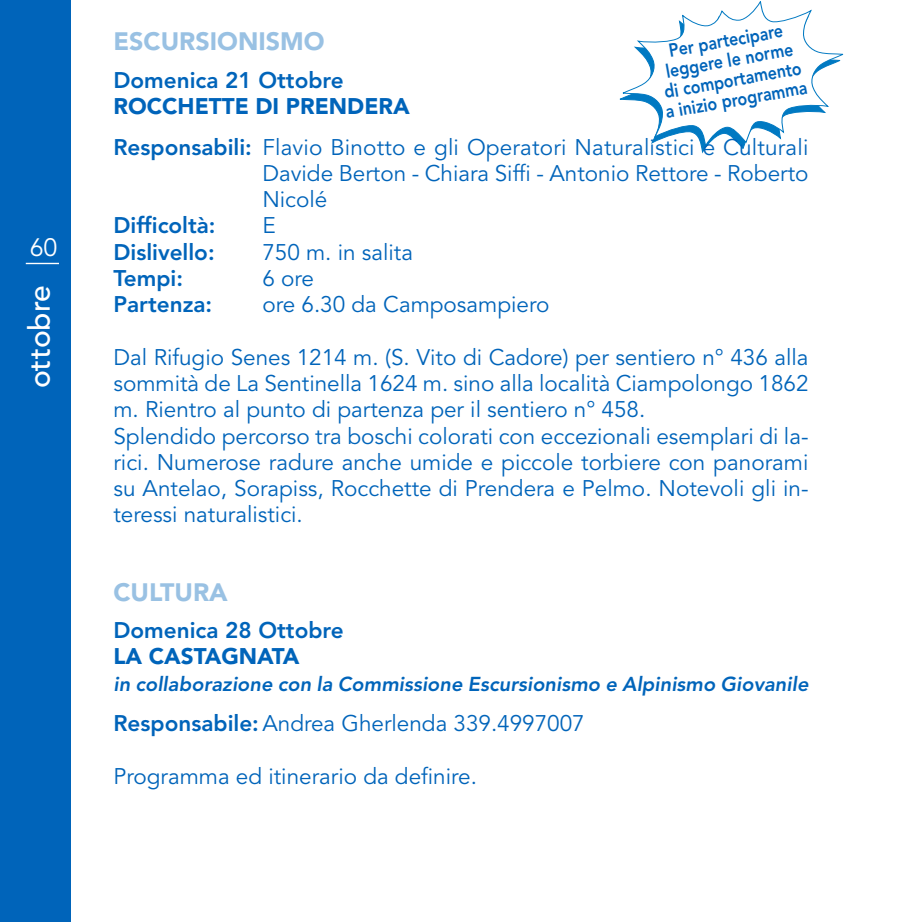
<style>
.page{position:relative;width:922px;height:922px;background:#fff}
.page>*{position:absolute;margin:0;border:0;box-sizing:border-box;transform-origin:0 0}
.t1{font:500 30px "Avenir";color:#fff}
.t2{font:900 25px "Avenir";color:#99c1e3}
.t3{font:25px "Avenir";color:#fff}
.t4{font:22.5px/26.2px "Avenir";color:#0064ba}
.t5{font:800 22.5px "Avenir";color:#0064ba}
.t6{font:900 22.5px "Avenir";color:#0064ba}
.t7{font:italic 800 20px "Avenir";letter-spacing:.005em;color:#0064ba}
.t8{font:800 18.75px/20px "Avenir";color:#0064ba;text-align:center;scale:.85 1}
.s1{font-weight:900}
.s2{font-weight:800}
</style>
<div class="page">
<div style="left:0;top:0;width:71px;height:921px;background:#0064ba"></div>
<hr style="left:26px;top:263px;width:33px;height:1px;background:#fff">
<svg style="left:619px;top:1px;width:225px;height:153px"></svg>
<p class="t3" style="left:30px;top:237px;width:29px">60</p>
<h1 class="t1" style="left:27px;top:388px;width:105px;rotate:-90deg">ottobre</h1>
<p class="t2" style="left:113px;top:31px;width:212px">ESCURSIONISMO</p>
<p class="t8" style="left:656px;top:44px;width:165px;rotate:-10deg">Per partecipare leggere le norme di comportamento</p>
<p class="t5" style="left:113px;top:71px;width:232px">Domenica 21 Ottobre</p>
<p class="t8" style="left:664px;top:104px;width:170px;rotate:-10deg">a inizio programma</p>
<p class="t4" style="left:113px;top:88px;width:696px;line-height:40.5px"><span class="s1">ROCCHETTE DI PRENDERA<br></span><span class="s2">Responsabili:</span> Flavio Binotto e gli Operatori Naturalistici e Culturali</p>
<p class="t4" style="left:262px;top:162px;width:547px">Davide Berton - Chiara Siffi - Antonio Rettore - Roberto<br>Nicolé</p>
<p class="t5" style="left:113px;top:216px;width:104px">Difficoltà:</p>
<p class="t4" style="left:262px;top:214px;width:15px">E</p>
<p class="t5" style="left:113px;top:243px;width:103px">Dislivello:</p>
<p class="t4" style="left:262px;top:240px;width:152px">750 m. in salita</p>
<p class="t5" style="left:113px;top:269px;width:71px">Tempi:</p>
<p class="t4" style="left:262px;top:267px;width:53px">6 ore</p>
<p class="t5" style="left:113px;top:295px;width:100px">Partenza:</p>
<p class="t4" style="left:262px;top:293px;width:288px">ore 6.30 da Camposampiero</p>
<p class="t4" style="left:113px;top:345px;width:696px">Dal Rifugio Senes 1214 m. (S. Vito di Cadore) per sentiero n° 436 alla sommità de La Sentinella 1624 m. sino alla località Ciampolongo 1862 m. Rientro al punto di partenza per il sentiero n° 458.<br>Splendido percorso tra boschi colorati con eccezionali esemplari di la&shy;rici. Numerose radure anche umide e piccole torbiere con panorami su Antelao, Sorapiss, Rocchette di Prendera e Pelmo. Notevoli gli in&shy;teressi naturalistici.</p>
<p class="t2" style="left:113px;top:582px;width:116px">CULTURA</p>
<p class="t5" style="left:113px;top:621px;width:232px">Domenica 28 Ottobre</p>
<p class="t6" style="left:113px;top:647px;width:187px">LA CASTAGNATA</p>
<p class="t7" style="left:113px;top:675px;width:696px">in collaborazione con la Commissione Escursionismo e Alpinismo Giovanile</p>
<p class="t4" style="left:113px;top:712px;width:472px"><span class="s2">Responsabile:</span>Andrea Gherlenda 339.4997007</p>
<p class="t4" style="left:113px;top:764px;width:365px">Programma ed itinerario da definire.</p>
</div>
